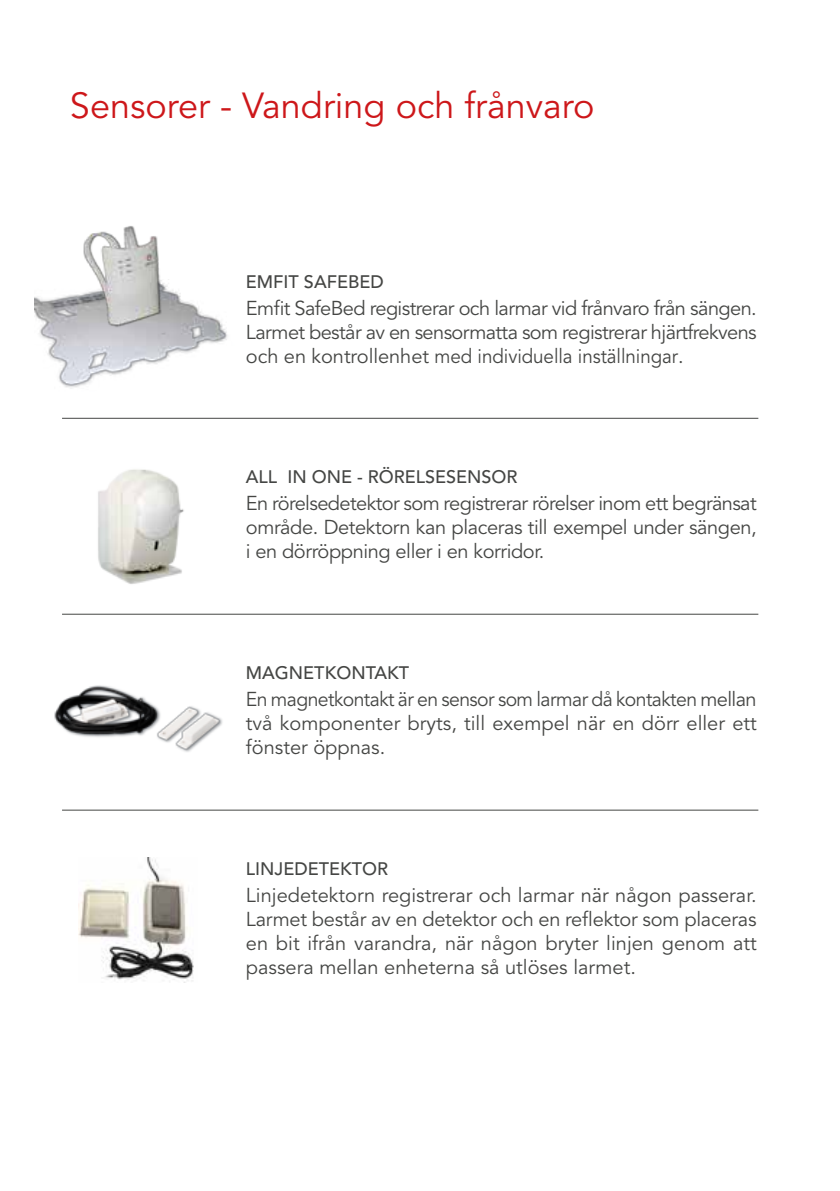
<style>
.page{position:relative;width:840px;height:1191px;background:#fff}
.page>*{position:absolute;margin:0;border:0;box-sizing:border-box;transform-origin:0 0}
.t1{font:36px "Avenir LT Std";color:#cd171a}
.t2{font:20px/24px "Avenir LT Std";color:#454644;text-align:justify}
.t3{font:500 18px "Avenir LT Std";color:#454644}
</style>
<div class="page">
<hr style="left:62px;top:418px;width:696px;height:1px;background:#454644">
<img style="left:79px;top:857px;width:115px;height:124px">
<hr style="left:62px;top:613px;width:696px;height:1px;background:#454644">
<hr style="left:62px;top:809px;width:696px;height:1px;background:#454644">
<img style="left:98px;top:469px;width:86px;height:115px">
<img style="left:54px;top:685px;width:169px;height:67px">
<img style="left:34px;top:295px;width:194px;height:94px">
<img style="left:69px;top:226px;width:120px;height:110px">
<h1 class="t1" style="left:70px;top:85px;width:526px">Sensorer - Vandring och frånvaro</h1>
<p class="t3" style="left:246px;top:271px;width:139px">EMFIT SAFEBED</p>
<p class="t2" style="left:246px;top:296px;width:512px">Emfit SafeBed registrerar och larmar vid frånvaro från sängen.<br>Larmet består av en sensormatta som registrerar hjärtfrekvens och en kontrollenhet med individuella inställningar.</p>
<p class="t3" style="left:246px;top:467px;width:273px">ALL IN ONE - RÖRELSESENSOR</p>
<p class="t2" style="left:246px;top:492px;width:512px">En rörelsedetektor som registrerar rörelser inom ett begränsat område. Detektorn kan placeras till exempel under sängen, i en dörröppning eller i en korridor.</p>
<p class="t3" style="left:246px;top:662px;width:164px">MAGNETKONTAKT</p>
<p class="t2" style="left:246px;top:688px;width:512px">En magnetkontakt är en sensor som larmar då kontakten mellan två komponenter bryts, till exempel när en dörr eller ett fönster öppnas.</p>
<p class="t3" style="left:246px;top:858px;width:143px">LINJEDETEKTOR</p>
<p class="t2" style="left:246px;top:883px;width:512px">Linjedetektorn registrerar och larmar när någon passerar.<br>Larmet består av en detektor och en reflektor som placeras en bit ifrån varandra, när någon bryter linjen genom att passera mellan enheterna så utlöses larmet.</p>
</div>
